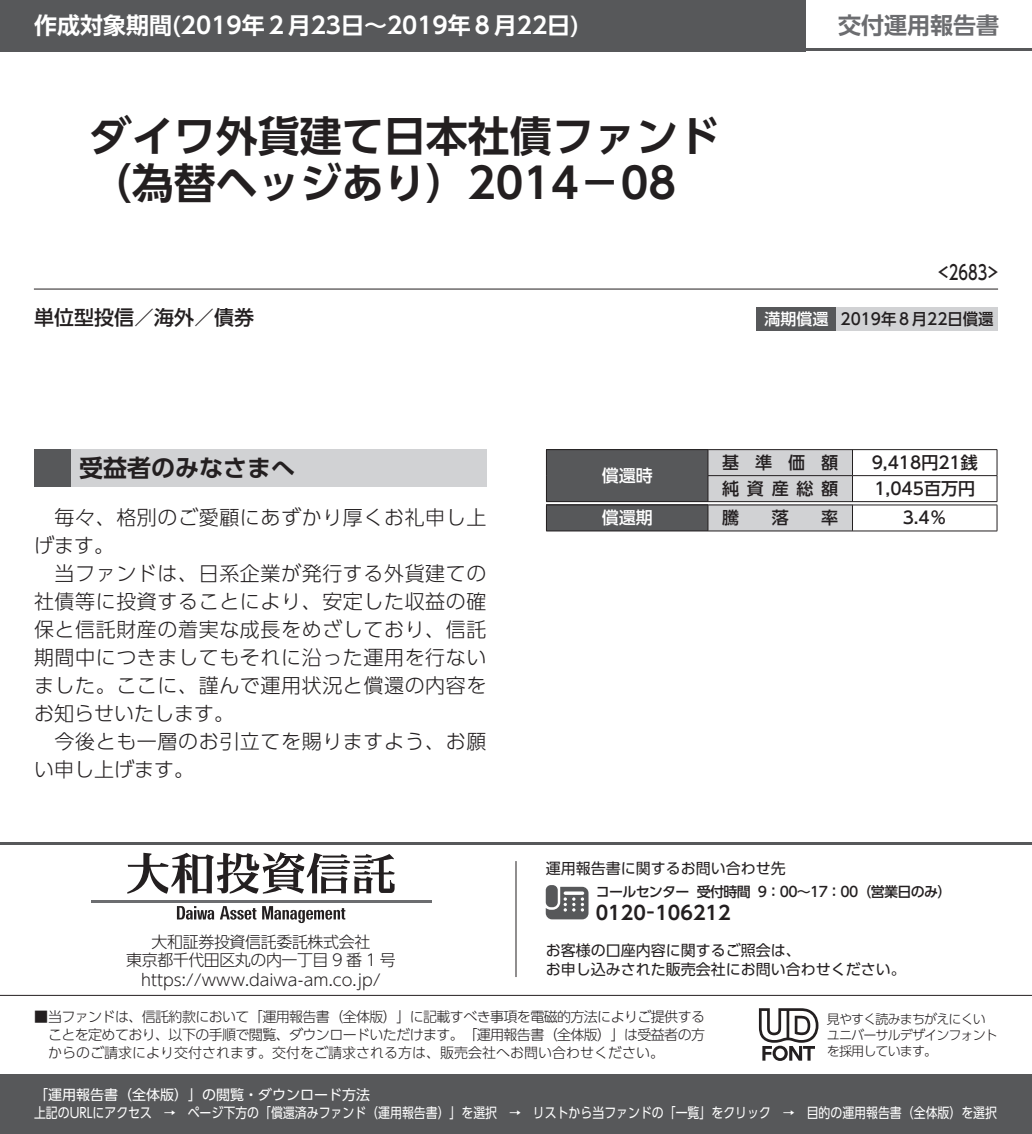
<style>
.page{position:relative;width:1032px;height:1134px;background:#fff}
.page>*{position:absolute;margin:0;border:0;box-sizing:border-box;transform-origin:0 0}
.t1{font:42px/47px "UD Shin Go Pro De Bold 90 msp RKSJ H";color:#231f20}
.t2{font:24px "UD Shin Go Pro De Bold 90 msp RKSJ H";color:#231f20}
.t3{font:23px "UD Shin Go Pro De Bold 90 msp RKSJ H";color:#fff}
.t4{font:23px "UD Shin Go Pro De Bold 90 msp RKSJ H";color:#6c6d70}
.t5{font:20px/28px "UD Shin Go Pro Light 90 msp RKSJ H";letter-spacing:.03em;color:#231f20}
.t6{font:20px "UD Shin Go Pro Medium 90 msp RKSJ H";color:#231f20}
.t7{font:19px "UD Shin Go Pro De Bold 90 msp RKSJ H";color:#231f20}
.t8{font:17px "UD Shin Go Pro Medium 90 msp RKSJ H";color:#231f20}
.t9{font:17px "UD Shin Go Pro Medium 90 msp RKSJ H";color:#fff}
.t10{font:16px/18px "UD Shin Go Pro Light 90 msp RKSJ H";letter-spacing:-.025em;color:#231f20;text-align:center}
.t11{font:16px "UD Shin Go Pro Light 90 msp RKSJ H";color:#231f20}
.t12{font:16px "UD Shin Go Pro Medium 90 msp RKSJ H";color:#231f20;scale:.96 1}
.t13{font:15px/19px "UD Shin Go Pro Regular 90 msp RKSJ H";color:#231f20}
.t14{font:14px/18px "UD Shin Go Pro Light 90 msp RKSJ H";color:#231f20;text-align:justify}
.t15{font:14px/18px "UD Shin Go Pro Regular 90 msp RKSJ H";color:#fff}
.t16{font:14px "UD Shin Go Pro Medium 90 msp RKSJ H";letter-spacing:-.05em;color:#231f20}
.t17{font:13px/16px "UD Shin Go Pro Light 90 msp RKSJ H";letter-spacing:-.065em;color:#231f20}
.s1{color:#fff}
</style>
<div class="page">
<hr style="left:0;top:48px;width:1032px;height:3px;background:#57585a">
<div style="left:0;top:0;width:805px;height:51px;background:#57585a"></div>
<hr style="left:0;top:842px;width:1032px;height:3px;background:#57585a">
<div style="left:0;top:1074px;width:1032px;height:60px;background:#57585a"></div>
<hr style="left:0;top:995px;width:1032px;height:1px;background:#231f20">
<svg style="left:759px;top:1008px;width:59px;height:53px"></svg>
<svg style="left:177px;top:906px;width:37px;height:14px"></svg>
<svg style="left:220px;top:906px;width:36px;height:14px"></svg>
<svg style="left:262px;top:906px;width:83px;height:17px"></svg>
<svg style="left:127px;top:852px;width:268px;height:42px"></svg>
<hr style="left:91px;top:900px;width:340px;height:3px;background:#6c6d70">
<svg style="left:546px;top:885px;width:12px;height:22px"></svg>
<svg style="left:546px;top:887px;width:42px;height:32px"></svg>
<hr style="left:516px;top:861px;width:1px;height:116px;background:#231f20">
<hr style="left:34px;top:289px;width:964px;height:1px;background:#231f20">
<div style="left:756px;top:307px;width:80px;height:23px;background:#57585a"></div>
<div style="left:836px;top:307px;width:161px;height:23px;background:#d1d2d4"></div>
<div style="left:34px;top:449px;width:37px;height:37px;background:#57585a"></div>
<div style="left:71px;top:449px;width:415px;height:37px;background:#d1d2d4"></div>
<div style="left:546px;top:450px;width:162px;height:52px;background:#57585a"></div>
<hr style="left:852px;top:475px;width:145px;height:1px;background:#231f20">
<hr style="left:546px;top:449px;width:162px;height:1px;background:#231f20">
<hr style="left:546px;top:501px;width:162px;height:1px;background:#231f20">
<hr style="left:708px;top:449px;width:289px;height:1px;background:#231f20">
<hr style="left:708px;top:501px;width:289px;height:1px;background:#231f20">
<div style="left:546px;top:505px;width:162px;height:26px;background:#57585a"></div>
<hr style="left:546px;top:505px;width:162px;height:1px;background:#231f20">
<svg style="left:546px;top:450px;width:1px;height:81px"></svg>
<hr style="left:708px;top:505px;width:289px;height:1px;background:#231f20">
<svg style="left:997px;top:450px;width:1px;height:81px"></svg>
<svg style="left:708px;top:450px;width:145px;height:81px;background:#c8c9cb"></svg>
<hr style="left:546px;top:531px;width:451px;height:1px;background:#231f20">
<p class="t3" style="left:34px;top:17px;width:547px">作成対象期間(2019年２月23日～2019年８月22日)</p>
<h1 class="t1" style="left:90px;top:118px;width:631px">ダイワ外貨建て日本社債ファンド（為替ヘッジあり）2014－08</h1>
<p class="t4" style="left:838px;top:17px;width:162px">交付運用報告書</p>
<p class="t6" style="left:938px;top:265px;width:61px">&lt;2683&gt;</p>
<p class="t6" style="left:34px;top:310px;width:221px">単位型投信／海外／債券</p>
<p class="t12" style="left:764px;top:313px;width:240px"><span class="s1">満期償還</span> 2019年８月22日償還</p>
<p class="t2" style="left:79px;top:459px;width:217px">受益者のみなさまへ</p>
<p class="t5" style="left:34px;top:506px;width:454px">　毎々、格別のご愛顧にあずかり厚くお礼申し上げます。<br>　当ファンドは、日系企業が発行する外貨建ての社債等に投資することにより、安定した収益の確保と信託財産の着実な成長をめざしており、信託期間中につきましてもそれに沿った運用を行ないました。ここに、謹んで運用状況と償還の内容をお知らせいたします。<br>　今後とも一層のお引立てを賜りますよう、お願い申し上げます。</p>
<p class="t10" style="left:126px;top:935px;width:271px">大和証券投資信託委託株式会社<br>東京都千代田区丸の内一丁目 9 番 1 号</p>
<p class="t11" style="left:141px;top:974px;width:241px">https://www.daiwa-am.co.jp/</p>
<p class="t9" style="left:602px;top:469px;width:52px">償還時</p>
<p class="t8" style="left:722px;top:456px;width:118px">基準価額</p>
<p class="t8" style="left:872px;top:456px;width:108px">9,418円21銭</p>
<p class="t8" style="left:722px;top:482px;width:118px">純資産総額</p>
<p class="t8" style="left:874px;top:482px;width:102px">1,045百万円</p>
<p class="t9" style="left:602px;top:512px;width:52px">償還期</p>
<p class="t8" style="left:722px;top:512px;width:18px">騰</p>
<p class="t8" style="left:772px;top:512px;width:18px">落</p>
<p class="t8" style="left:821px;top:512px;width:18px">率</p>
<p class="t8" style="left:903px;top:512px;width:46px">3.4％</p>
<p class="t13" style="left:546px;top:861px;width:241px">運用報告書に関するお問い合わせ先</p>
<p class="t16" style="left:596px;top:887px;width:357px">コールセンター 受付時間 9：00～17：00（営業日のみ）</p>
<p class="t7" style="left:596px;top:905px;width:136px">0120－106212</p>
<p class="t13" style="left:546px;top:943px;width:361px">お客様の口座内容に関するご照会は、<br>お申し込みされた販売会社にお問い合わせください。</p>
<p class="t14" style="left:48px;top:1009px;width:658px;text-indent:-14px">■当ファンドは、信託約款において「運用報告書（全体版）」に記載すべき事項を電磁的方法によりご提供することを定めており、以下の手順で閲覧、ダウンロードいただけます。「運用報告書（全体版）」は受益者の方からのご請求により交付されます。交付をご請求される方は、販売会社へお問い合わせください。</p>
<p class="t17" style="left:827px;top:1012px;width:172px">見やすく読みまちがえにくいユニバーサルデザインフォントを採用しています。</p>
<p class="t15" style="left:34px;top:1088px;width:964px">「運用報告書（全体版）」の閲覧・ダウンロード方法<br>上記のURLにアクセス　→　ページ下方の「償還済みファンド（運用報告書）」を選択　→　リストから当ファンドの「一覧」をクリック　→　目的の運用報告書（全体版）を選択</p>
</div>
